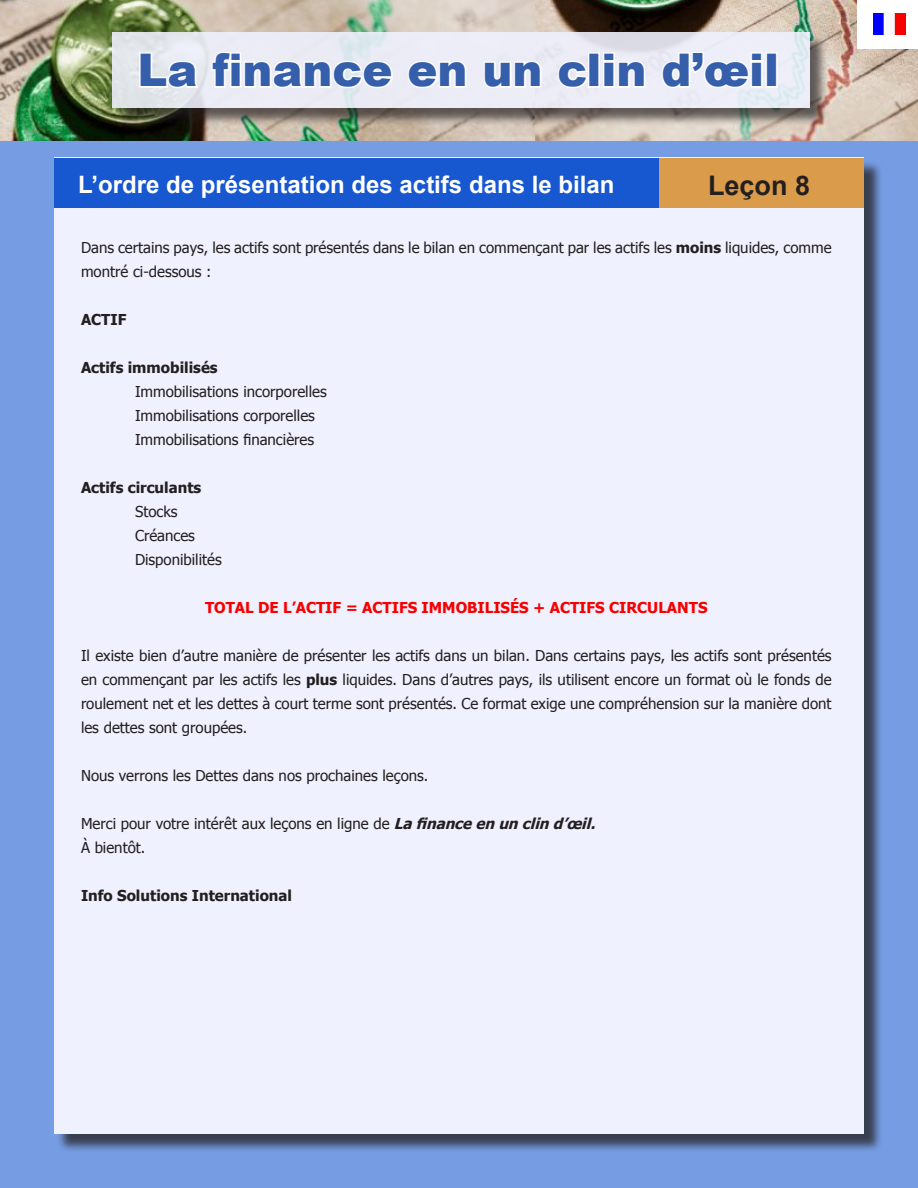
<style>
.page{position:relative;width:918px;height:1188px;background:#fff}
.page>*{position:absolute;margin:0;border:0;box-sizing:border-box;transform-origin:0 0}
.t1{font:900 45px "Arial";color:#355eab}
.t2{font:700 27px "Arial";color:#231f20}
.t3{font:700 24px "Arial";color:#fff}
.t4{font:15px/24px "Tahoma";color:#231f20}
.t5{font:700 15px "Tahoma";color:#231f20}
.t6{font:700 15px "Tahoma";color:#f80000}
.s1{font-weight:700}
.s2{font-weight:700;font-style:italic}
</style>
<div class="page">
<div style="left:0;top:139px;width:918px;height:1049px;background:#769ce3"></div>
<div style="left:56px;top:160px;width:827px;height:992px;background:#231f20;opacity:.75"></div>
<div style="left:54px;top:158px;width:810px;height:976px;background:#eff1fe"></div>
<div style="left:54px;top:158px;width:608px;height:50px;background:#1758d0"></div>
<div style="left:659px;top:158px;width:205px;height:50px;background:#da9b4b"></div>
<img style="left:0;top:0;width:918px;height:141px">
<div style="left:115px;top:34px;width:714px;height:92px;background:#231f20;opacity:.75"></div>
<svg style="left:112px;top:32px;width:698px;height:75px;background:#e8eaf3"></svg>
<svg style="left:138px;top:51px;width:63px;height:39px"></svg>
<svg style="left:210px;top:50px;width:186px;height:40px"></svg>
<svg style="left:406px;top:59px;width:62px;height:31px"></svg>
<svg style="left:482px;top:59px;width:61px;height:31px"></svg>
<svg style="left:556px;top:59px;width:34px;height:31px"></svg>
<div style="left:588px;top:52px;width:12px;height:36px;border:3px solid #fff"></div>
<svg style="left:602px;top:51px;width:45px;height:38px"></svg>
<svg style="left:660px;top:50px;width:104px;height:40px"></svg>
<div style="left:766px;top:52px;width:12px;height:36px;border:3px solid #fff"></div>
<div style="left:858px;top:0;width:60px;height:49px;background:#fff"></div>
<img style="left:873px;top:14px;width:32px;height:21px">
<p class="t1" style="left:137px;top:37px;width:643px">La finance en un clin d’œil</p>
<p class="t3" style="left:78px;top:168px;width:538px">L’ordre de présentation des actifs dans le bilan</p>
<p class="t2" style="left:708px;top:167px;width:104px">Leçon 8</p>
<p class="t4" style="left:81px;top:234px;width:752px">Dans certains pays, les actifs sont présentés dans le bilan en commençant par les actifs les <span class="s1">moins</span> liquides, comme montré ci-dessous :</p>
<p class="t5" style="left:81px;top:309px;width:47px">ACTIF</p>
<p class="t5" style="left:81px;top:357px;width:138px">Actifs immobilisés</p>
<p class="t4" style="left:135px;top:378px;width:193px">Immobilisations incorporelles</p>
<p class="t4" style="left:135px;top:402px;width:181px">Immobilisations corporelles</p>
<p class="t4" style="left:135px;top:426px;width:181px">Immobilisations financières</p>
<p class="t5" style="left:81px;top:477px;width:122px">Actifs circulants</p>
<p class="t4" style="left:135px;top:498px;width:44px">Stocks</p>
<p class="t4" style="left:135px;top:522px;width:61px">Créances</p>
<p class="t4" style="left:135px;top:546px;width:88px">Disponibilités</p>
<p class="t6" style="left:205px;top:597px;width:504px">TOTAL DE L’ACTIF = ACTIFS IMMOBILISÉS + ACTIFS CIRCULANTS</p>
<p class="t4" style="left:81px;top:642px;width:752px;text-align:justify">Il existe bien d’autre manière de présenter les actifs dans un bilan. Dans certains pays, les actifs sont présentés en commençant par les actifs les <span class="s1">plus</span> liquides. Dans d’autres pays, ils utilisent encore un format où le fonds de roulement net et les dettes à court terme sont présentés. Ce format exige une compréhension sur la manière dont les dettes sont groupées.</p>
<p class="t4" style="left:81px;top:762px;width:349px">Nous verrons les Dettes dans nos prochaines leçons.</p>
<p class="t4" style="left:81px;top:810px;width:521px">Merci pour votre intérêt aux leçons en ligne de <span class="s2">Lafinanceen un clin d’œil.</span></p>
<p class="t4" style="left:81px;top:834px;width:66px">À bientôt.</p>
<p class="t5" style="left:81px;top:885px;width:213px">Info Solutions International</p>
</div>
